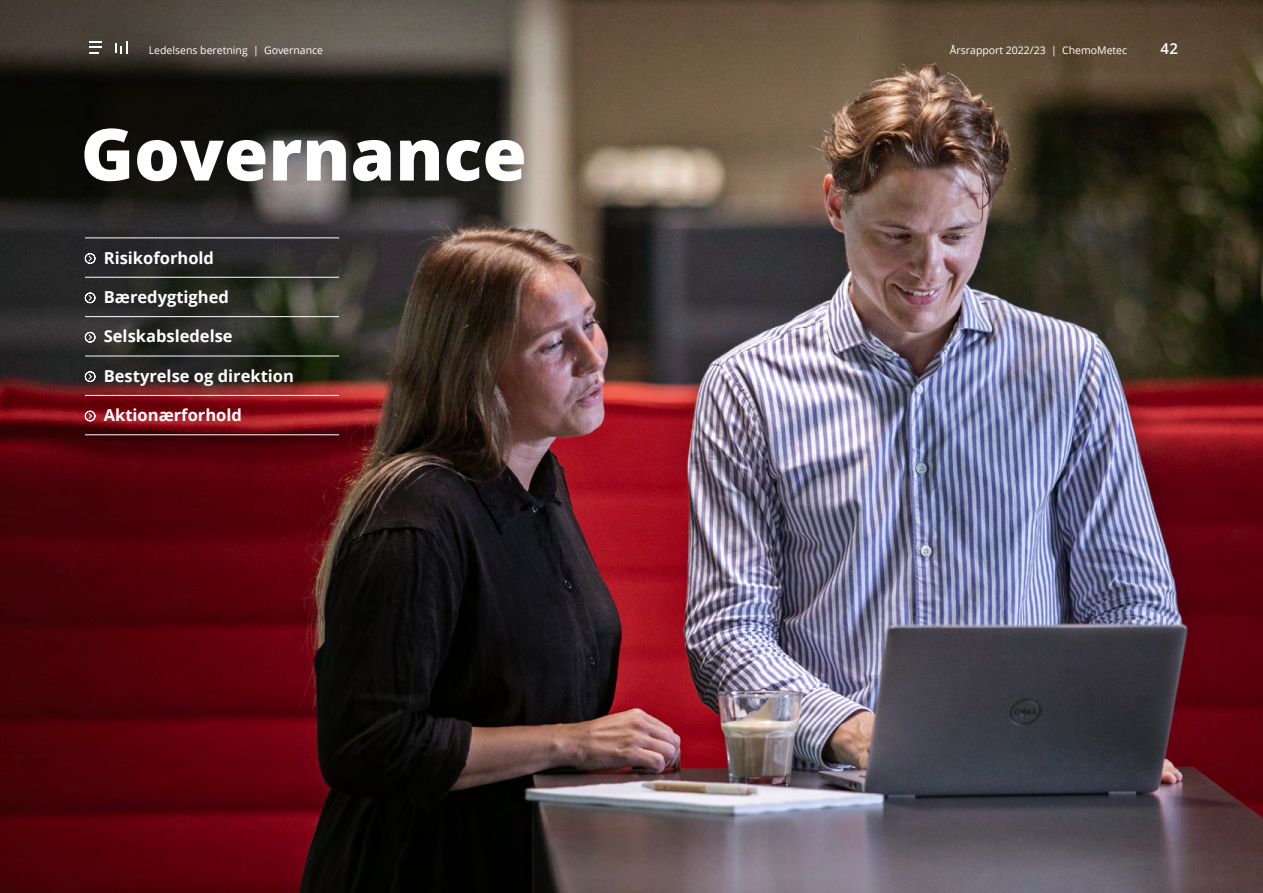
<style>
.page{position:relative;width:1263px;height:893px;background:#fff}
.page>*{position:absolute;margin:0;border:0;box-sizing:border-box;transform-origin:0 0}
.t1{font:800 72px "Open Sans";color:#fff}
.t2{font:700 16.5px "Open Sans";color:#fff}
.t3{font:600 15px "Open Sans";color:#fff}
.t4{font:10.5px "Open Sans";color:#fff}
</style>
<div class="page">
<img style="left:0;top:0;width:1263px;height:893px">
<hr style="left:85px;top:238px;width:254px;height:1px;background:#fff">
<hr style="left:85px;top:277px;width:254px;height:1px;background:#fff">
<hr style="left:85px;top:316px;width:254px;height:1px;background:#fff">
<hr style="left:85px;top:356px;width:254px;height:1px;background:#fff">
<hr style="left:85px;top:395px;width:254px;height:1px;background:#fff">
<hr style="left:85px;top:434px;width:254px;height:1px;background:#fff">
<svg style="left:85px;top:253px;width:10px;height:11px"></svg>
<svg style="left:85px;top:293px;width:10px;height:10px"></svg>
<svg style="left:85px;top:332px;width:10px;height:10px"></svg>
<svg style="left:85px;top:371px;width:10px;height:11px"></svg>
<svg style="left:85px;top:411px;width:10px;height:10px"></svg>
<svg style="left:90px;top:41px;width:12px;height:12px"></svg>
<svg style="left:115px;top:41px;width:12px;height:12px"></svg>
<p class="t4" style="left:149px;top:43px;width:176px">Ledelsens beretning | Governance</p>
<p class="t4" style="left:950px;top:43px;width:179px">Årsrapport 2022/23 | ChemoMetec</p>
<p class="t3" style="left:1160px;top:38px;width:19px">42</p>
<h1 class="t1" style="left:81px;top:100px;width:448px">Governance</h1>
<p class="t2" style="left:104px;top:246px;width:112px">Risikoforhold</p>
<p class="t2" style="left:104px;top:285px;width:127px">Bæredygtighed</p>
<p class="t2" style="left:104px;top:325px;width:130px">Selskabsledelse</p>
<p class="t2" style="left:104px;top:364px;width:192px">Bestyrelse og direktion</p>
<p class="t2" style="left:104px;top:403px;width:140px">Aktionærforhold</p>
</div>
